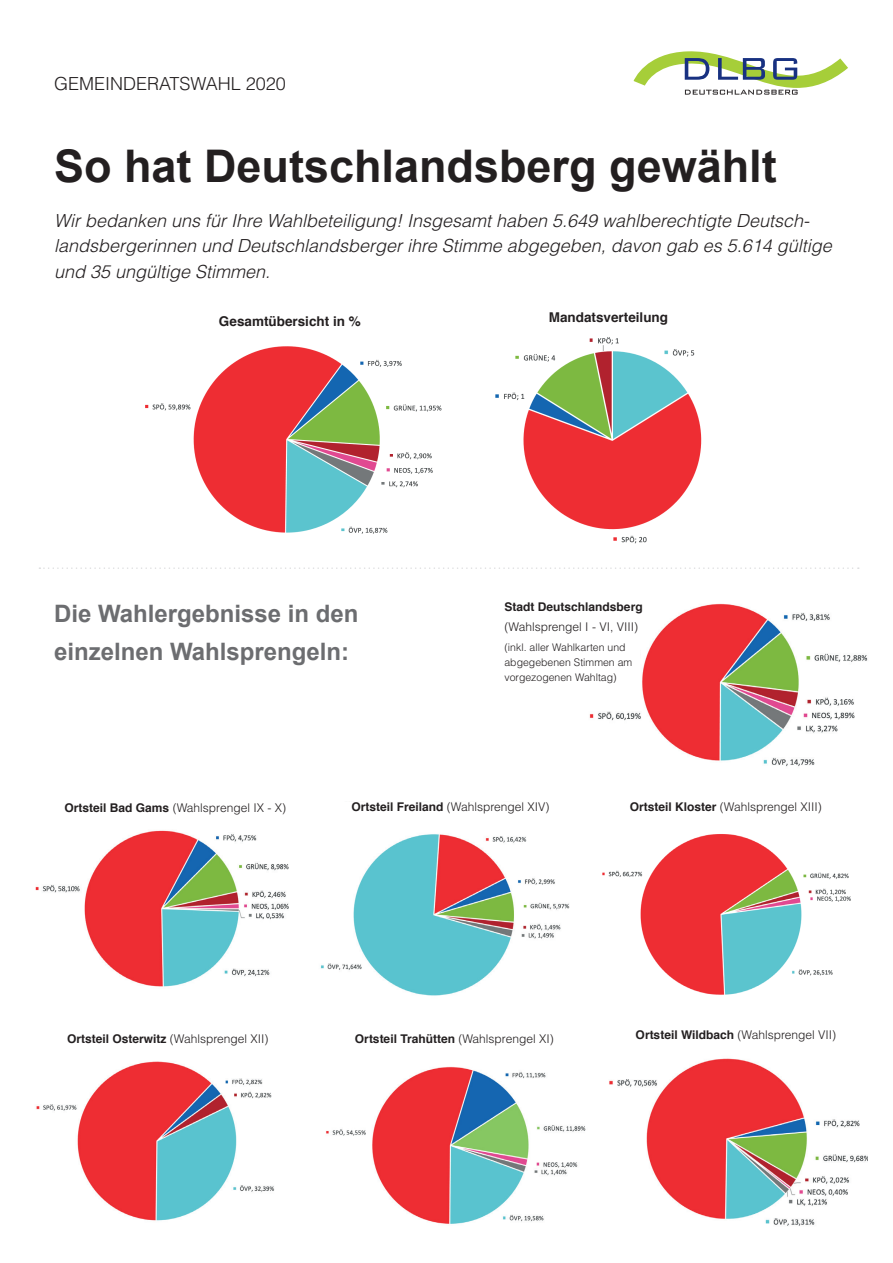
<style>
.page{position:relative;width:893px;height:1263px;background:#fff}
.page>*{position:absolute;margin:0;border:0;box-sizing:border-box;transform-origin:0 0}
.t1{font:700 45px "Arial";color:#231f20}
.t2{font:700 24px/38px "Arial";color:#6c6d70}
.t3{font:italic 300 18px/25.5px "Helvetica";color:#231f20}
.t4{font:300 18px "Helvetica";color:#231f20}
.t5{font:700 13.5px "Helvetica";color:#231f20}
.t6{font:300 12px "Helvetica";color:#231f20}
.t7{font:700 12px "Helvetica";color:#231f20}
.t8{font:300 10.5px/15px "Helvetica";color:#231f20}
.s1{font-weight:700}
.s2{font-weight:300}
</style>
<div class="page">
<img style="left:609px;top:1058px;width:258px;height:168px">
<img style="left:326px;top:1066px;width:260px;height:158px">
<img style="left:36px;top:1061px;width:239px;height:160px">
<svg style="left:634px;top:51px;width:214px;height:44px"></svg>
<img style="left:145px;top:346px;width:297px;height:188px">
<img style="left:642px;top:603px;width:226px;height:164px">
<img style="left:35px;top:830px;width:254px;height:157px">
<img style="left:602px;top:834px;width:249px;height:161px">
<img style="left:320px;top:834px;width:250px;height:162px">
<img style="left:495px;top:337px;width:207px;height:207px">
<svg style="left:39px;top:567px;width:820px;height:2px"></svg>
<div style="left:505px;top:602px;width:140px;height:41px;background:#fff"></div>
<img style="left:589px;top:707px;width:54px;height:22px">
<p class="t4" style="left:54px;top:72px;width:233px">GEMEINDERATSWAHL 2020</p>
<h1 class="t1" style="left:54px;top:136px;width:724px">So hat Deutschlandsberg gewählt</h1>
<p class="t3" style="left:54px;top:207px;width:779px">Wir bedanken uns für Ihre Wahlbeteiligung! Insgesamt haben 5.649 wahlberechtigte Deutsch&shy;landsbergerinnen und Deutschlandsberger ihre Stimme abgegeben, davon gab es 5.614 gültige und 35 ungültige Stimmen.</p>
<p class="t5" style="left:219px;top:310px;width:143px">Gesamtübersicht in %</p>
<p class="t5" style="left:549px;top:307px;width:121px">Mandatsverteilung</p>
<h2 class="t2" style="left:54px;top:595px;width:306px">Die Wahlergebnisse in den einzelnen Wahlsprengeln:</h2>
<p class="t7" style="left:505px;top:597px;width:140px">Stadt Deutschlandsberg</p>
<p class="t6" style="left:505px;top:619px;width:135px">(Wahlsprengel I - VI, VIII)</p>
<p class="t8" style="left:504px;top:640px;width:129px">(inkl. aller Wahlkarten und abgegebenen Stimmen am vorgezogenen Wahltag)</p>
<p class="t6" style="left:65px;top:800px;width:223px"><span class="s1">Ortsteil Bad Gams</span> (Wahlsprengel IX - X)</p>
<p class="t6" style="left:351px;top:800px;width:200px"><span class="s1">Ortsteil Freiland</span> (Wahlsprengel XIV)</p>
<p class="t6" style="left:630px;top:800px;width:194px"><span class="s1">Ortsteil Kloster</span> (Wahlsprengel XIII)</p>
<p class="t7" style="left:67px;top:1029px;width:203px">Ortsteil Osterwitz <span class="s2">(Wahlsprengel XII)</span></p>
<p class="t7" style="left:355px;top:1029px;width:200px">Ortsteil Trahütten <span class="s2">(Wahlsprengel XI)</span></p>
<p class="t6" style="left:636px;top:1028px;width:202px"><span class="s1">Ortsteil Wildbach</span> (Wahlsprengel VII)</p>
</div>
